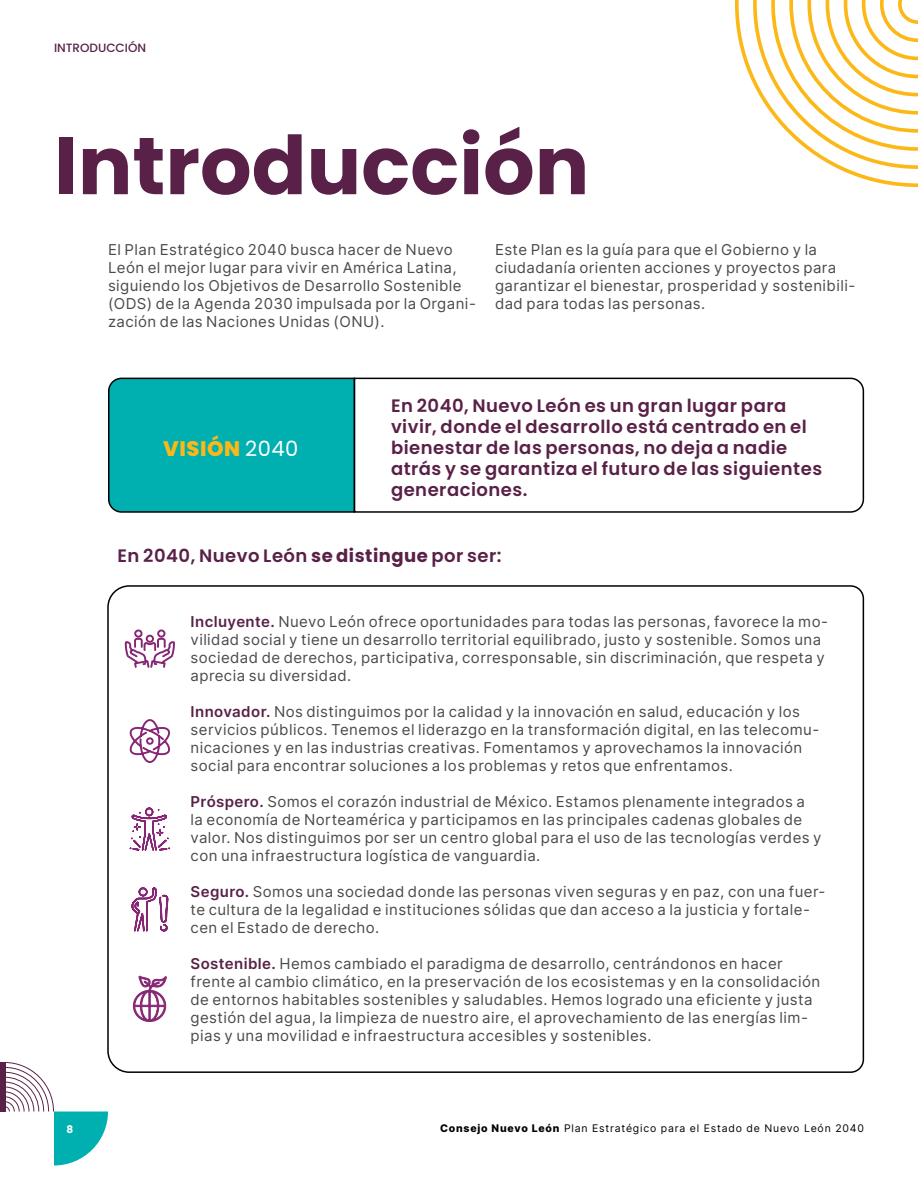
<style>
.page{position:relative;width:918px;height:1188px;background:#fff}
.page>*{position:absolute;margin:0;border:0;box-sizing:border-box;transform-origin:0 0}
.t1{font:700 81px "Poppins";color:#592147}
.t2{font:800 21px "Poppins";letter-spacing:.025em;color:#fcb817}
.t3{font:600 18px/21px "Poppins";letter-spacing:.025em;color:#592147}
.t4{font:15px/18px "Inter";letter-spacing:.03em;color:#4a4a49}
.t5{font:500 12px "Poppins";color:#592147}
.t6{font:10.5px "Inter";letter-spacing:.075em;color:#000}
.t7{font:700 10.5px "Poppins";color:#fff}
.s1{font-weight:400;color:#fff}
.s2{font-weight:700}
.s3{font-weight:600;color:#592147}
.s4{font-weight:800}
</style>
<div class="page">
<svg style="left:6px;top:1062px;width:102px;height:104px"></svg>
<div style="left:0;top:1062px;width:6px;height:50px;background:#592147"></div>
<svg style="left:356px;top:377px;width:509px;height:136px"></svg>
<svg style="left:107px;top:585px;width:758px;height:489px"></svg>
<div style="left:108px;top:377px;width:248px;height:136px;background:#00b0b0"></div>
<svg style="left:735px;top:0;width:183px;height:187px"></svg>
<svg style="left:129px;top:718px;width:42px;height:46px"></svg>
<svg style="left:129px;top:807px;width:42px;height:45px"></svg>
<svg style="left:129px;top:865px;width:40px;height:190px"></svg>
<svg style="left:124px;top:629px;width:52px;height:40px"></svg>
<p class="t5" style="left:54px;top:40px;width:94px">INTRODUCCIÓN</p>
<h1 class="t1" style="left:54px;top:119px;width:537px">Introducción</h1>
<p class="t4" style="left:108px;top:241px;width:369px">El Plan Estratégico 2040 busca hacer de Nuevo León el mejor lugar para vivir en América Latina, siguiendo los Objetivos de Desarrollo Sostenible (ODS) de la Agenda 2030 impulsada por la Organi&shy;zación de las Naciones Unidas (ONU).</p>
<p class="t4" style="left:495px;top:241px;width:362px">Este Plan es la guía para que el Gobierno y la ciudadanía orienten acciones y proyectos para garantizar el bienestar, prosperidad y sostenibili&shy;dad para todas las personas.</p>
<h2 class="t2" style="left:163px;top:437px;width:137px">VISIÓN <span class="s1">2040</span></h2>
<p class="t3" style="left:391px;top:395px;width:433px">En 2040, Nuevo León es un gran lugar para vivir, donde el desarrollo está centrado en el bienestar de las personas, no deja a nadie atrás y se garantiza el futuro de las siguientes generaciones.</p>
<p class="t3" style="left:118px;top:545px;width:386px">En 2040, Nuevo León <span class="s2">se distingue</span> por ser:</p>
<p class="t4" style="left:191px;top:612px;width:639px"><span class="s3">Incluyente.</span> Nuevo León ofrece oportunidades para todas las personas, favorece la mo&shy;vilidad social y tiene un desarrollo territorial equilibrado, justo y sostenible. Somos una sociedad de derechos, participativa, corresponsable, sin discriminación, que respeta y aprecia su diversidad.</p>
<p class="t4" style="left:191px;top:702px;width:630px"><span class="s3">Innovador.</span> Nos distinguimos por la calidad y la innovación en salud, educación y los servicios públicos. Tenemos el liderazgo en la transformación digital, en las telecomu&shy;nicaciones y en las industrias creativas. Fomentamos y aprovechamos la innovación social para encontrar soluciones a los problemas y retos que enfrentamos.</p>
<p class="t4" style="left:191px;top:792px;width:633px"><span class="s3">Próspero.</span> Somos el corazón industrial de México. Estamos plenamente integrados a<br>la economía de Norteamérica y participamos en las principales cadenas globales de valor. Nos distinguimos por ser un centro global para el uso de las tecnologías verdes y con una infraestructura logística de vanguardia.</p>
<p class="t4" style="left:191px;top:882px;width:636px"><span class="s3">Seguro.</span> Somos una sociedad donde las personas viven seguras y en paz, con una fuer&shy;te cultura de la legalidad e instituciones sólidas que dan acceso a la justicia y fortale&shy;cen el Estado de derecho.</p>
<p class="t4" style="left:191px;top:954px;width:631px"><span class="s3">Sostenible.</span> Hemos cambiado el paradigma de desarrollo, centrándonos en hacer frente al cambio climático, en la preservación de los ecosistemas y en la consolidación de entornos habitables sostenibles y saludables. Hemos logrado una eficiente y justa gestión del agua, la limpieza de nuestro aire, el aprovechamiento de las energías lim&shy;pias y una movilidad e infraestructura accesibles y sostenibles.</p>
<p class="t7" style="left:67px;top:1123px;width:8px">8</p>
<p class="t6" style="left:440px;top:1121px;width:425px"><span class="s4">Consejo Nuevo León</span> Plan Estratégico para el Estado de Nuevo León 2040</p>
</div>
